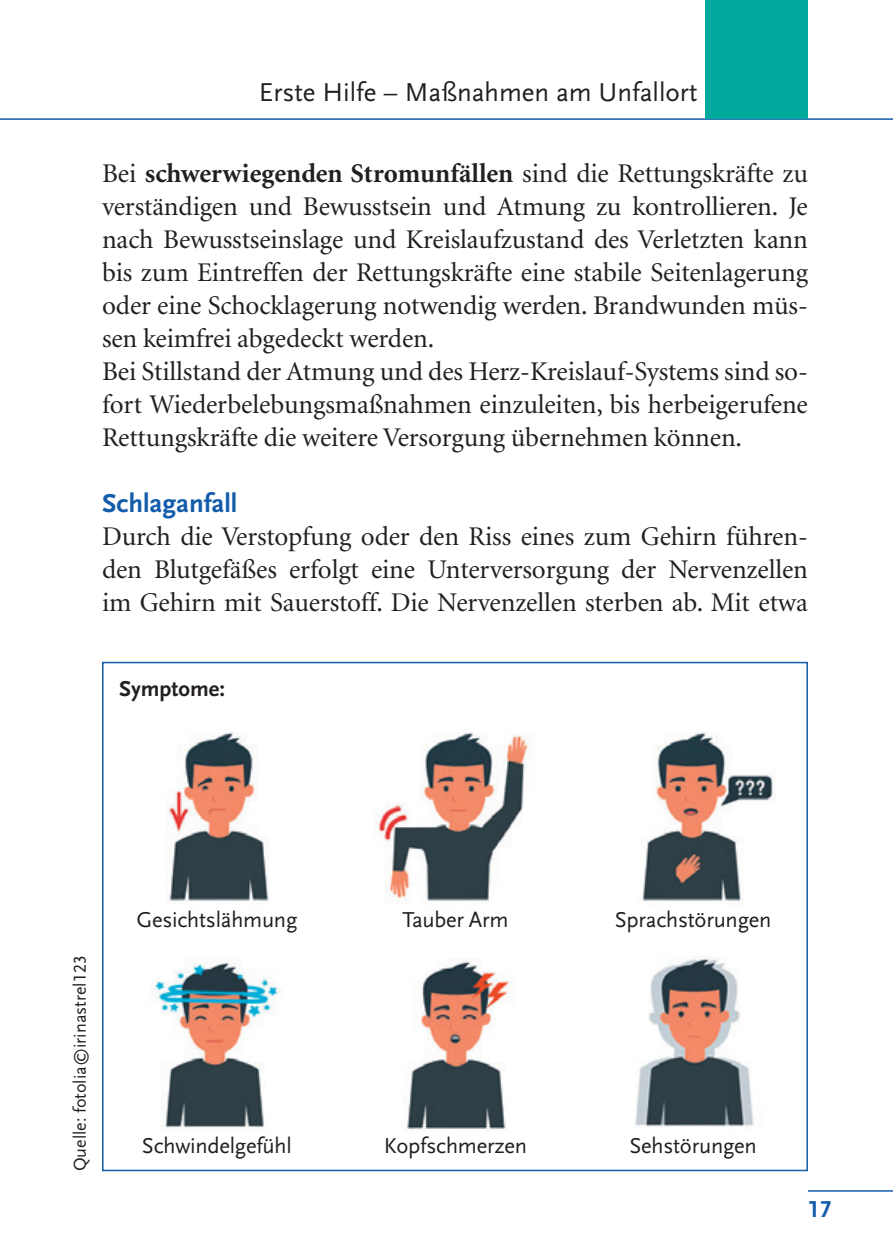
<style>
.page{position:relative;width:893px;height:1259px;background:#fff}
.page>*{position:absolute;margin:0;border:0;box-sizing:border-box;transform-origin:0 0}
.t1{font:27px/33px "Minion";letter-spacing:-.005em;color:#231f20}
.t2{font:27px "Scala Sans";color:#231f20}
.t3{font:700 27px "Scala Sans";color:#135cab}
.t4{font:700 24px "Scala Sans Caps";color:#135cab}
.t5{font:22.5px "Scala Sans";letter-spacing:-.01em;color:#231f20}
.t6{font:700 22.5px "Scala Sans";color:#231f20}
.t7{font:18px "Scala Sans";color:#231f20}
.s1{font-weight:700}
.s2{font-family:"Scala Sans Caps"}
</style>
<div class="page">
<hr style="left:808px;top:1190px;width:85px;height:1px;background:#135cab">
<hr style="left:0;top:118px;width:893px;height:2px;background:#135cab">
<div style="left:706px;top:0;width:102px;height:119px;background:#00a99d"></div>
<div style="left:102px;top:662px;width:706px;height:509px;border:2px solid #135cab"></div>
<img style="left:167px;top:732px;width:102px;height:170px">
<img style="left:379px;top:732px;width:155px;height:171px">
<img style="left:642px;top:732px;width:134px;height:172px">
<img style="left:151px;top:961px;width:128px;height:169px">
<img style="left:406px;top:960px;width:106px;height:171px">
<img style="left:635px;top:956px;width:119px;height:173px">
<p class="t2" style="left:259px;top:77px;width:440px">Erste Hilfe – Maßnahmen am Unfallort</p>
<p class="t1" style="left:102px;top:158px;width:707px">Bei <span class="s1">schwerwiegenden Stromunfällen</span> sind die Rettungskräfte zu verständigen und Bewusstsein und Atmung zu kontrollieren. Je nach Bewusstseinslage und Kreislaufzustand des Verletzten kann bis zum Eintreffen der Rettungskräfte eine stabile Seitenlagerung oder eine Schocklagerung notwendig werden. Brandwunden müs&shy;sen keimfrei abgedeckt werden.<br>Bei Stillstand der Atmung und des Herz-Kreislauf-Systems sind so&shy;fort Wiederbelebungsmaßnahmen einzuleiten, bis herbeigerufene Rettungskräfte die weitere Versorgung übernehmen können.</p>
<p class="t3" style="left:102px;top:489px;width:137px">Schlaganfall</p>
<p class="t1" style="left:102px;top:521px;width:707px;text-align:justify">Durch die Verstopfung oder den Riss eines zum Gehirn führen&shy;den Blutgefäßes erfolgt eine Unterversorgung der Nervenzellen im Gehirn mit Sauerstoff. Die Nervenzellen sterben ab. Mit etwa</p>
<p class="t6" style="left:119px;top:676px;width:108px">Symptome:</p>
<p class="t7" style="left:70px;top:1171px;width:218px;rotate:-90deg">Quelle: fotolia©irinastrel<span class="s2">123</span></p>
<p class="t5" style="left:136px;top:907px;width:163px">Gesichtslähmung</p>
<p class="t5" style="left:402px;top:907px;width:108px">Tauber Arm</p>
<p class="t5" style="left:615px;top:907px;width:158px">Sprachstörungen</p>
<p class="t5" style="left:142px;top:1133px;width:151px">Schwindelgefühl</p>
<p class="t5" style="left:384px;top:1133px;width:145px">Kopfschmerzen</p>
<p class="t5" style="left:629px;top:1133px;width:129px">Sehstörungen</p>
<p class="t4" style="left:808px;top:1195px;width:25px">17</p>
</div>
